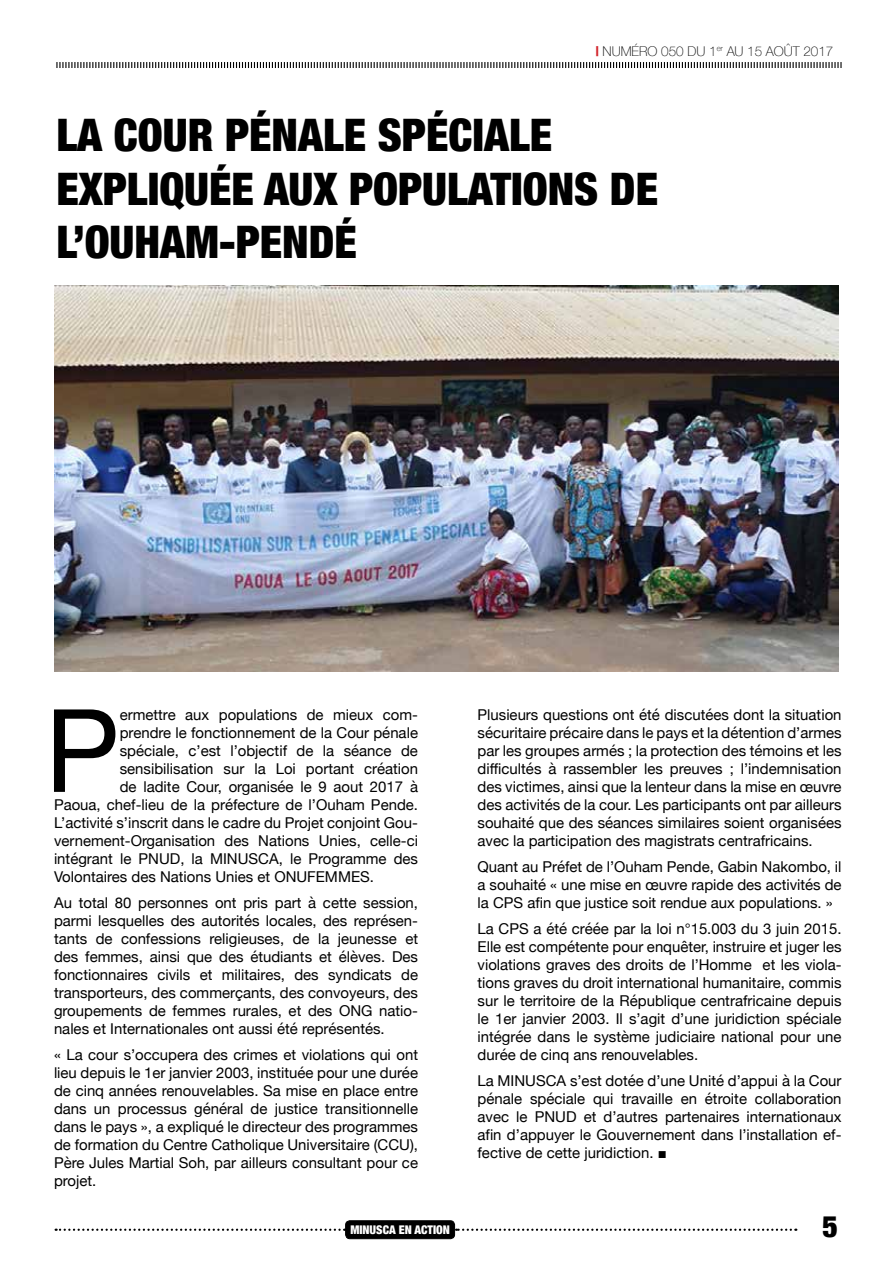
<style>
.page{position:relative;width:893px;height:1263px;background:#fff}
.page>*{position:absolute;margin:0;border:0;box-sizing:border-box;transform-origin:0 0}
.t1{font:115.35px "Helvetica Neue";color:#000}
.t2{font:900 condensed 44.85px/53.8px "Helvetica Neue";color:#000}
.t3{font:900 condensed 29.85px "Helvetica Neue";color:#000}
.t4{font:15px/18px "Helvetica Neue";color:#000;text-align:justify}
.t5{font:100 13.5px "Helvetica Neue";color:#000}
.t6{font:900 condensed 12px "Helvetica Neue";color:#fff}
.s1{font-weight:900;font-stretch:condensed;color:#d2232a}
.s2{font-family:"Arial"}
</style>
<div class="page">
<div style="left:346px;top:1221px;width:109px;height:18px;background:#000;border-radius:4px"></div>
<div style="left:345px;top:1220px;width:110px;height:19px;border:1px solid #000;border-radius:4px"></div>
<svg style="left:56px;top:1228px;width:289px;height:3px"></svg>
<svg style="left:456px;top:1228px;width:340px;height:3px"></svg>
<svg style="left:56px;top:62px;width:786px;height:6px"></svg>
<img style="left:55px;top:286px;width:784px;height:386px">
<p class="t5" style="left:596px;top:41px;width:239px"><span class="s1">|</span> NUMÉRO 050 DU 1<sup>ER</sup> AU 15 AOÛT 2017</p>
<h2 class="t2" style="left:56px;top:105px;width:603px">LA COUR PÉNALE SPÉCIALE<br>EXPLIQUÉE AUX POPULATIONS DE<br>L’OUHAM-PENDÉ</h2>
<h1 class="t1" style="left:45px;top:668px;width:63px">P</h1>
<p class="t4" style="left:120px;top:707px;width:300px">ermettre aux populations de mieux com-</p>
<p class="t4" style="left:120px;top:725px;width:300px">prendre le fonctionnement de la Cour pénale</p>
<p class="t4" style="left:120px;top:742px;width:300px">spéciale, c’est l’objectif de la séance de</p>
<p class="t4" style="left:120px;top:760px;width:300px">sensibilisation sur la Loi portant création</p>
<p class="t4" style="left:120px;top:778px;width:300px">de ladite Cour, organisée le 9 aout 2017 à</p>
<p class="t4" style="left:54px;top:796px;width:366px">Paoua, chef-lieu de la préfecture de l’Ouham Pende.</p>
<p class="t4" style="left:54px;top:814px;width:365px">L’activité s’inscrit dans le cadre du Projet conjoint Gou-</p>
<p class="t4" style="left:54px;top:832px;width:366px">vernement-Organisation des Nations Unies, celle-ci</p>
<p class="t4" style="left:54px;top:850px;width:366px">intégrant le PNUD, la MI NUSCA, le Programme des</p>
<p class="t4" style="left:54px;top:868px;width:274px">Volontaires des Nations Unies et ONUFEMMES</p>
<p class="t4" style="left:54px;top:864px;width:366px;line-height:26.4px;text-indent:316px">.<br>Au total 80 personnes ont pris part à cette session,</p>
<p class="t4" style="left:54px;top:912px;width:366px">parmi lesquelles des autorités locales, des représen&shy;tants de confessions religieuses, de la jeunesse et des femmes, ainsi que des étudiants et élèves. Des fonctionnaires civils et militaires, des syndicats de transporteurs, des commerçants, des convoyeurs, des groupements de femmes rurales, et des ONG natio&shy;nales et I nternationales ont aussi été représentés.</p>
<p class="t4" style="left:54px;top:1046px;width:366px">« La cour s’occupera des crimes et violations qui ont lieu depuis le 1er janvier 2003, instituée pour une durée de cinq années renouvelables. Sa mise en place entre dans un processus général de justice transitionnelle dans le pays », a expliqué le directeur des programmes de formation du Centre Catholique Universitaire (CCU), Père Jules M artial Soh, par ailleurs consultant pour ce projet.</p>
<p class="t4" style="left:478px;top:707px;width:366px">Plusieurs questions ont été discutées dont la situation sécuritaire précaire dans le pays et la détention d’armes par les groupes armés ; la protection des témoins et les difficultés à rassembler les preuves ; l’indemnisation des victimes, ainsi que la lenteur dans la mise en œuvre des activités de la cour. Les participants ont par ailleurs souhaité que des séances similaires soient organisées avec la participation des magistrats centrafricains.</p>
<p class="t4" style="left:478px;top:859px;width:366px">Quant au Préfet de l’Ouham Pende, Gabin Nakombo, il a souhaité « une mise en œuvre rapide des activités de la CPS afin que justice soit rendue aux populations. »</p>
<p class="t4" style="left:478px;top:921px;width:366px">La CPS a été créée par la loi n°15.003 du 3 juin 2015.<br>Elle est compétente pour enquêter, instruire et juger les violations graves des droits de l’Homme et les viola&shy;tions graves du droit international humanitaire, commis sur le territoire de la République centrafricaine depuis le 1er janvier 2003. I l s’agit d’une juridiction spéciale intégrée dans le système judiciaire national pour une durée de cinq ans renouvelables.</p>
<p class="t4" style="left:478px;top:1073px;width:366px">La MI NUSCA s’est dotée d’une Unité d’appui à la Cour pénale spéciale qui travaille en étroite collaboration avec le PNUD et d’autres partenaires internationaux afin d’appuyer le Gouvernement dans l’installation ef&shy;fective de cette juridiction. <span class="s2">■</span></p>
<p class="t6" style="left:350px;top:1220px;width:101px">MINUSCA EN ACTION</p>
<h3 class="t3" style="left:822px;top:1202px;width:17px">5</h3>
</div>
